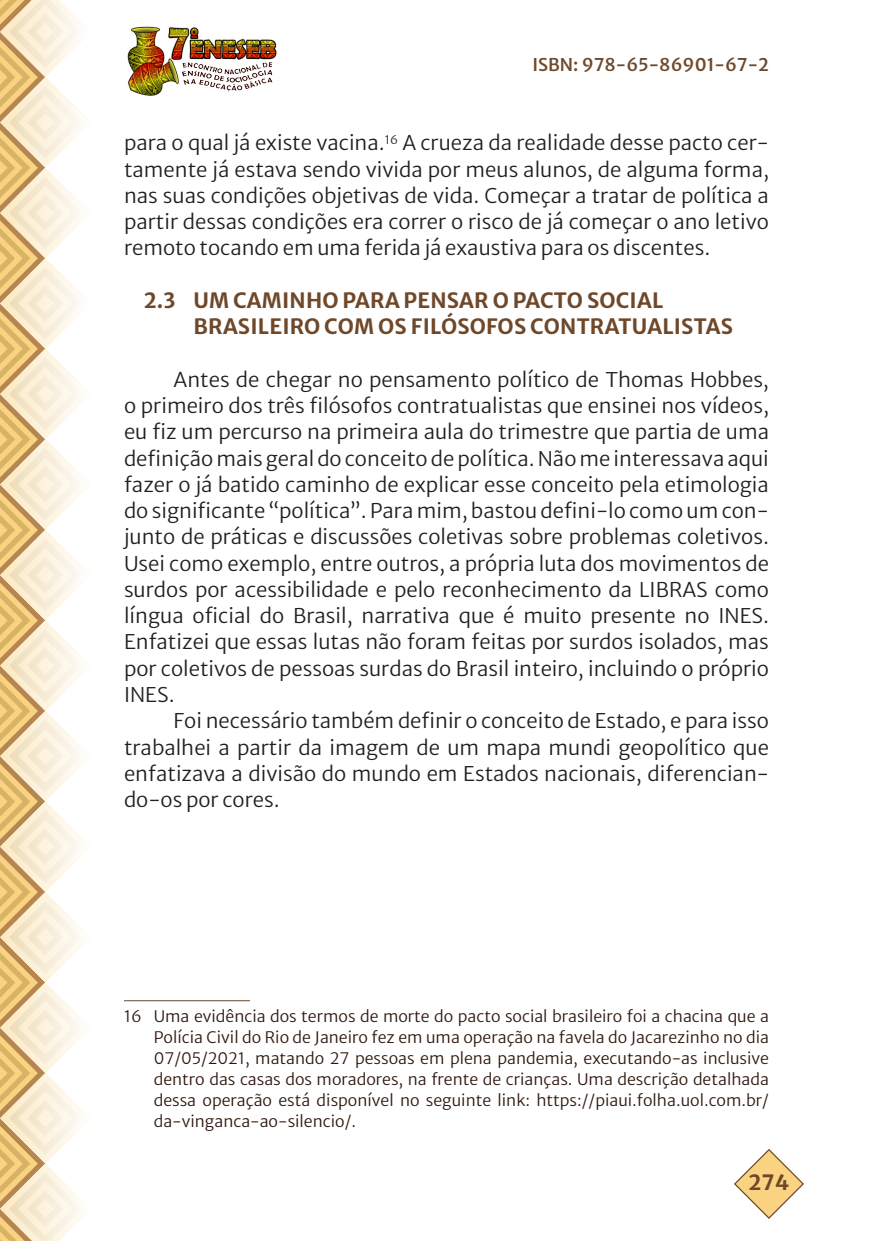
<style>
.page{position:relative;width:893px;height:1241px;background:#fff}
.page>*{position:absolute;margin:0;border:0;box-sizing:border-box;transform-origin:0 0}
._7_SUBTÍTULO_2{font:700 21px/26.2px "Merriweather Sans";letter-spacing:.01em;color:#6f482a}
._4_CORPO{font:300 20.12px/26.2px "Merriweather Sans";color:#231f20;text-align:justify}
.t1{font:500 17.5px "Merriweather Sans";color:#6f482a}
._12_RODAPÉ{font:300 15.75px/21px "Merriweather Sans";color:#2e180e;text-align:justify}
</style>
<div class="page">
<img style="left:127px;top:26px;width:150px;height:70px">
<svg style="left:0;top:0;width:90px;height:1240px"></svg>
<svg style="left:734px;top:1149px;width:70px;height:69px"></svg>
<hr style="left:124px;top:1000px;width:126px;height:1px;background:#6f482a">
<p class="t1" style="left:532px;top:49px;width:238px">ISBN: 978-65-86901-67-2</p>
<p class="_4_CORPO" style="left:124px;top:128px;width:646px">para o qual já existe vacina.<sup>16</sup> A crueza da realidade desse pacto cer&shy;tamente já estava sendo vivida por meus alunos, de alguma forma, nas suas condições objetivas de vida. Começar a tratar de política a partir dessas condições era correr o risco de já começar o ano letivo remoto tocando em uma ferida já exaustiva para os discentes.</p>
<p class="_7_SUBTÍTULO_2" style="left:194px;top:285px;width:541px;text-indent:-50px">2.3 UM CAMINHO PARA PENSAR O PACTO SOCIAL<br>BRASILEIRO COM OS FILÓSOFOS CONTRATUALISTAS</p>
<p class="_4_CORPO" style="left:124px;top:364px;width:646px;text-indent:50px">Antes de chegar no pensamento político de Thomas Hobbes, o primeiro dos três filósofos contratualistas que ensinei nos vídeos, eu fiz um percurso na primeira aula do trimestre que partia de uma definição mais geral do conceito de política. Não me interessava aqui fazer o já batido caminho de explicar esse conceito pela etimologia do significante “política”. Para mim, bastou defini-lo como um con&shy;junto de práticas e discussões coletivas sobre problemas coletivos.<br>Usei como exemplo, entre outros, a própria luta dos movimentos de surdos por acessibilidade e pelo reconhecimento da LIBRAS como língua oficial do Brasil, narrativa que é muito presente no INES.<br>Enfatizei que essas lutas não foram feitas por surdos isolados, mas por coletivos de pessoas surdas do Brasil inteiro, incluindo o próprio INES.</p>
<p class="_4_CORPO" style="left:124px;top:705px;width:646px;text-indent:50px">Foi necessário também definir o conceito de Estado, e para isso trabalhei a partir da imagem de um mapa mundi geopolítico que enfatizava a divisão do mundo em Estados nacionais, diferencian&shy;do-os por cores.</p>
<p class="_12_RODAPÉ" style="left:154px;top:1003px;width:617px;text-indent:-30px">16 Uma evidência dos termos de morte do pacto social brasileiro foi a chacina que a Polícia Civil do Rio de Janeiro fez em uma operação na favela do Jacarezinho no dia 07/05/2021, matando 27 pessoas em plena pandemia, executando-as inclusive dentro das casas dos moradores, na frente de crianças. Uma descrição detalhada dessa operação está disponível no seguinte link: https://piaui.folha.uol.com.br/ da-vinganca-ao-silencio/.</p>
<p class="_7_SUBTÍTULO_2" style="left:749px;top:1167px;width:42px">274</p>
</div>
